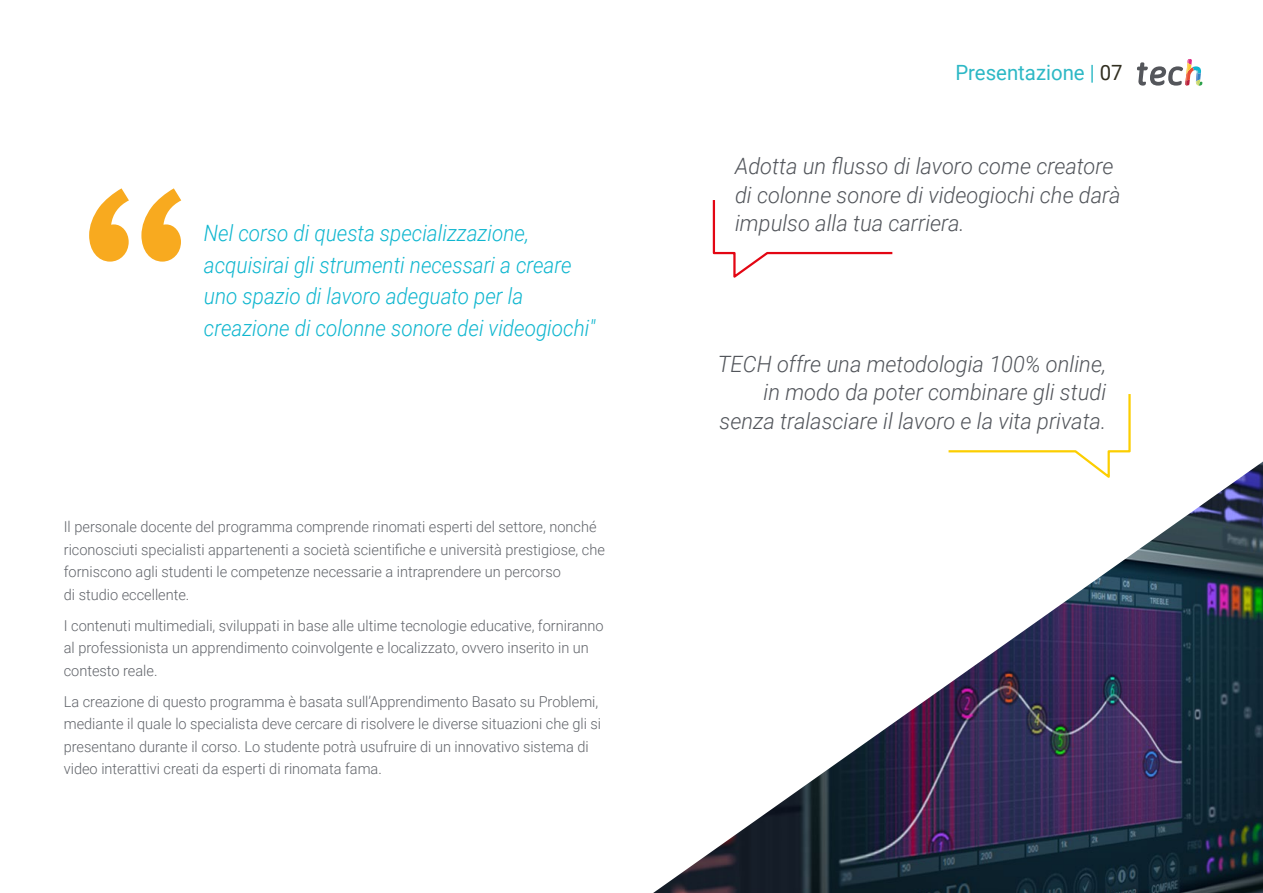
<style>
.page{position:relative;width:1263px;height:893px;background:#fff}
.page>*{position:absolute;margin:0;border:0;box-sizing:border-box;transform-origin:0 0}
.t1{font:italic 300 22.5px/28.5px "Roboto";color:#52555b;text-align:right}
.t2{font:italic 300 22.5px/31.5px "Roboto";color:#0fb6cf;scale:.92 1}
.t3{font:21px "Roboto";color:#2db8c5}
.t4{font:300 15px/22.5px "Roboto";color:#61646a}
.s1{color:#312e20}
</style>
<div class="page">
<svg style="left:89px;top:188px;width:92px;height:74px"></svg>
<svg style="left:948px;top:394px;width:183px;height:67px"></svg>
<svg style="left:712px;top:200px;width:181px;height:78px"></svg>
<svg style="left:1137px;top:59px;width:65px;height:27px"></svg>
<img style="left:653px;top:461px;width:610px;height:432px">
<h1 class="t2" style="left:204px;top:216px;width:427px">Nel corso di questa specializzazione, acquisirai gli strumenti necessari a creare uno spazio di lavoro adeguato per la creazione di colonne sonore dei videogiochi"</h1>
<p class="t4" style="left:64px;top:515px;width:543px">Il personale docente del programma comprende rinomati esperti del settore, nonché riconosciuti specialisti appartenenti a società scientifiche e università prestigiose, che forniscono agli studenti le competenze necessarie a intraprendere un percorso<br>di studio eccellente.</p>
<p class="t4" style="left:64px;top:613px;width:541px">I contenuti multimediali, sviluppati in base alle ultime tecnologie educative, forniranno al professionista un apprendimento coinvolgente e localizzato, ovvero inserito in un contesto reale.</p>
<p class="t4" style="left:64px;top:689px;width:539px">La creazione di questo programma è basata sull’Apprendimento Basato su Problemi, mediante il quale lo specialista deve cercare di risolvere le diverse situazioni che gli si presentano durante il corso. Lo studente potrà usufruire di un innovativo sistema di video interattivi creati da esperti di rinomata fama.</p>
<h2 class="t3" style="left:955px;top:57px;width:169px">Presentazione | <span class="s1">07</span></h2>
<h1 class="t1" style="left:735px;top:151px;width:387px;text-align:left">Adotta un flusso di lavoro come creatore di colonne sonore di videogiochi che darà impulso alla tua carriera.</h1>
<h1 class="t1" style="left:718px;top:349px;width:390px">TECH offre una metodologia 100% online, in modo da poter combinare gli studi senza tralasciare il lavoro e la vita privata.</h1>
</div>
